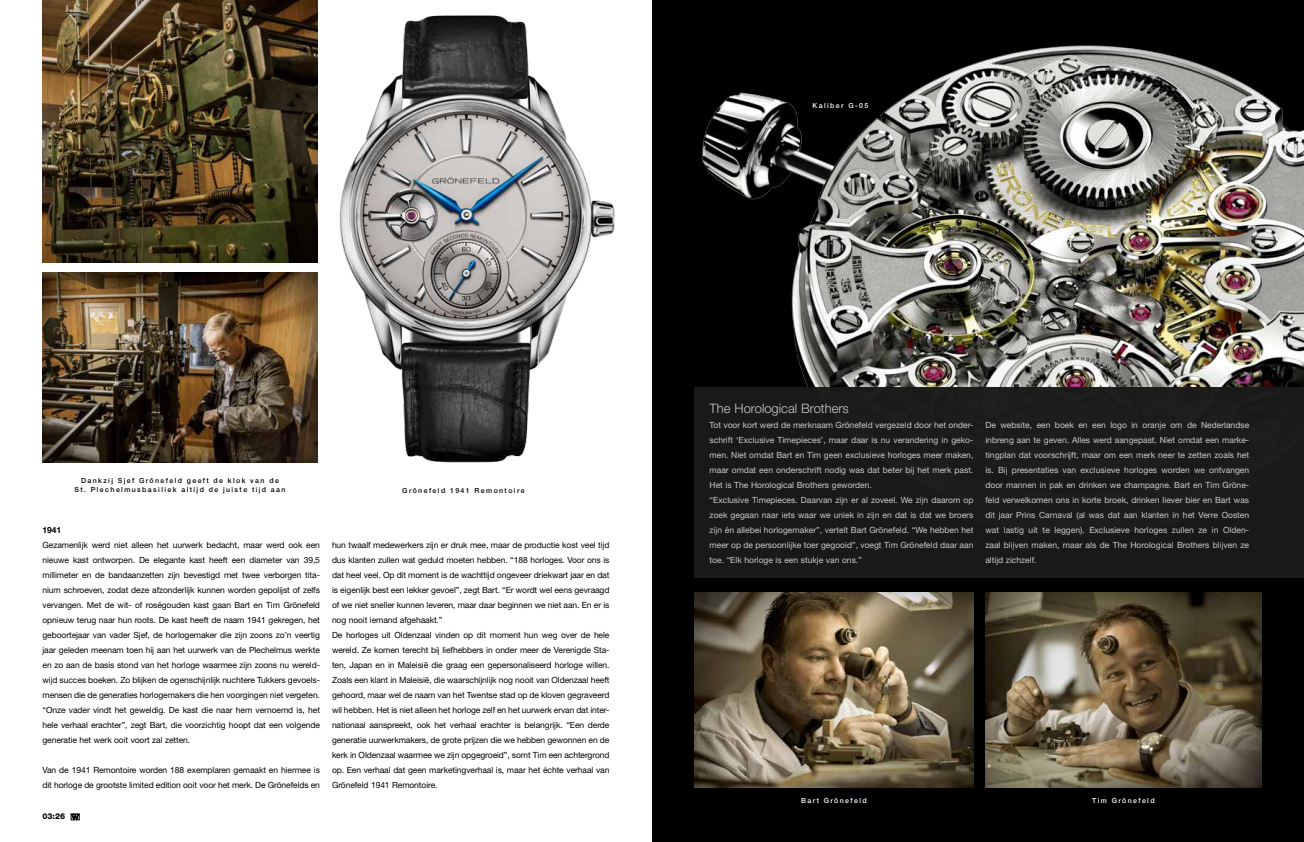
<style>
.page{position:relative;width:1304px;height:842px;background:#fff}
.page>*{position:absolute;margin:0;border:0;box-sizing:border-box;transform-origin:0 0}
.t1{font:300 13px "Helvetica Neue LT Std";color:#c9cacc}
.t2{font:8.5px/15px "Helvetica Neue LT Std";letter-spacing:-.01em;color:#000}
.t3{font:8.5px/15px "Helvetica Neue LT Std";color:#c9cacc}
.t4{font:800 8px "Helvetica Neue LT Std";color:#000}
.t5{font:500 7px/9px "Helvetica Neue LT Std";letter-spacing:.2em;color:#000;text-align:center}
.t6{font:500 7px "Helvetica Neue LT Std";letter-spacing:.2em;color:#fff}
.s1{font-weight:700}
</style>
<div class="page">
<svg style="left:71px;top:814px;width:8px;height:7px"></svg>
<img style="left:43px;top:273px;width:228px;height:190px">
<img style="left:43px;top:0;width:228px;height:263px">
<div style="left:652px;top:0;width:652px;height:842px;background:#000"></div>
<img style="left:694px;top:45px;width:610px;height:533px">
<div style="left:694px;top:387px;width:610px;height:190px;background:#1a1a1a"></div>
<img style="left:694px;top:593px;width:279px;height:195px">
<img style="left:985px;top:593px;width:276px;height:195px">
<img style="left:271px;top:0;width:344px;height:463px">
<p class="t6" style="left:813px;top:102px;width:57px">Kaliber G-05</p>
<p class="t5" style="left:74px;top:476px;width:213px">Dankzij Sjef Grönefeld geeft de klok van de<br>St. Plechelmusbasiliek altijd de juiste tijd aan</p>
<p class="t5" style="left:402px;top:486px;width:124px">Grönefeld 1941 Remontoire</p>
<p class="t2" style="left:43px;top:522px;width:279px"><span class="s1">1941<br></span>Gezamenlijk werd niet alleen het uurwerk bedacht, maar werd ook een nieuwe kast ontworpen. De elegante kast heeft een diameter van 39,5 millimeter en de bandaanzetten zijn bevestigd met twee verborgen tita&shy;nium schroeven, zodat deze afzonderlijk kunnen worden gepolijst of zelfs vervangen. Met de wit- of roségouden kast gaan Bart en Tim Grönefeld opnieuw terug naar hun roots. De kast heeft de naam 1941 gekregen, het geboortejaar van vader Sjef, de horlogemaker die zijn zoons zo’n veertig jaar geleden meenam toen hij aan het uurwerk van de Plechelmus werkte en zo aan de basis stond van het horloge waarmee zijn zoons nu wereld&shy;wijd succes boeken. Zo blijken de ogenschijnlijk nuchtere Tukkers gevoels&shy;mensen die de generaties horlogemakers die hen voorgingen niet vergeten. “Onze vader vindt het geweldig. De kast die naar hem vernoemd is, het hele verhaal erachter”, zegt Bart, die voorzichtig hoopt dat een volgende generatie het werk ooit voort zal zetten.</p>
<p class="t2" style="left:43px;top:762px;width:279px">Van de 1941 Remontoire worden 188 exemplaren gemaakt en hiermee is dit horloge de grootste limited edition ooit voor het merk. De Grönefelds en</p>
<p class="t4" style="left:43px;top:812px;width:24px">03:26</p>
<p class="t2" style="left:332px;top:537px;width:279px">hun twaalf medewerkers zijn er druk mee, maar de productie kost veel tijd dus klanten zullen wat geduld moeten hebben. “188 horloges. Voor ons is dat heel veel. Op dit moment is de wachttijd ongeveer driekwart jaar en dat is eigenlijk best een lekker gevoel”, zegt Bart. “Er wordt wel eens gevraagd of we niet sneller kunnen leveren, maar daar beginnen we niet aan. En er is nog nooit iemand afgehaakt.”<br>De horloges uit Oldenzaal vinden op dit moment hun weg over de hele wereld. Ze komen terecht bij liefhebbers in onder meer de Verenigde Sta&shy;ten, Japan en in Maleisië die graag een gepersonaliseerd horloge willen.<br>Zoals een klant in Maleisië, die waarschijnlijk nog nooit van Oldenzaal heeft gehoord, maar wel de naam van het Twentse stad op de kloven gegraveerd wil hebben. Het is niet alleen het horloge zelf en het uurwerk ervan dat inter&shy;nationaal aanspreekt, ook het verhaal erachter is belangrijk. “Een derde generatie uurwerkmakers, de grote prijzen die we hebben gewonnen en de kerk in Oldenzaal waarmee we zijn opgegroeid”, somt Tim een achtergrond op. Een verhaal dat geen marketingverhaal is, maar het échte verhaal van Grönefeld 1941 Remontoire.</p>
<p class="t1" style="left:710px;top:400px;width:141px">The Horological Brothers</p>
<p class="t3" style="left:710px;top:417px;width:265px">Tot voor kort werd de merknaam Grönefeld vergezeld door het onder&shy;schrift ‘Exclusive Timepieces’, maar daar is nu verandering in geko&shy;men. Niet omdat Bart en Tim geen exclusieve horloges meer maken, maar omdat een onderschrift nodig was dat beter bij het merk past.<br>Het is The Horological Brothers geworden.<br>“Exclusive Timepieces. Daarvan zijn er al zoveel. We zijn daarom op zoek gegaan naar iets waar we uniek in zijn en dat is dat we broers zijn én allebei horlogemaker”, vertelt Bart Grönefeld. “We hebben het meer op de persoonlijke toer gegooid”, voegt Tim Grönefeld daar aan toe. “Elk horloge is een stukje van ons.”</p>
<p class="t3" style="left:985px;top:417px;width:265px;text-align:justify">De website, een boek en een logo in oranje om de Nederlandse inbreng aan te geven. Alles werd aangepast. Niet omdat een marke&shy;tingplan dat voorschrijft, maar om een merk neer te zetten zoals het is. Bij presentaties van exclusieve horloges worden we ontvangen door mannen in pak en drinken we champagne. Bart en Tim Gröne&shy;feld verwelkomen ons in korte broek, drinken liever bier en Bart was dit jaar Prins Carnaval (al was dat aan klanten in het Verre Oosten wat lastig uit te leggen). Exclusieve horloges zullen ze in Olden&shy;zaal blijven maken, maar als de The Horological Brothers blijven ze altijd zichzelf.</p>
<p class="t6" style="left:801px;top:796px;width:67px">Bart Grönefeld</p>
<p class="t6" style="left:1092px;top:796px;width:64px">Tim Grönefeld</p>
</div>
